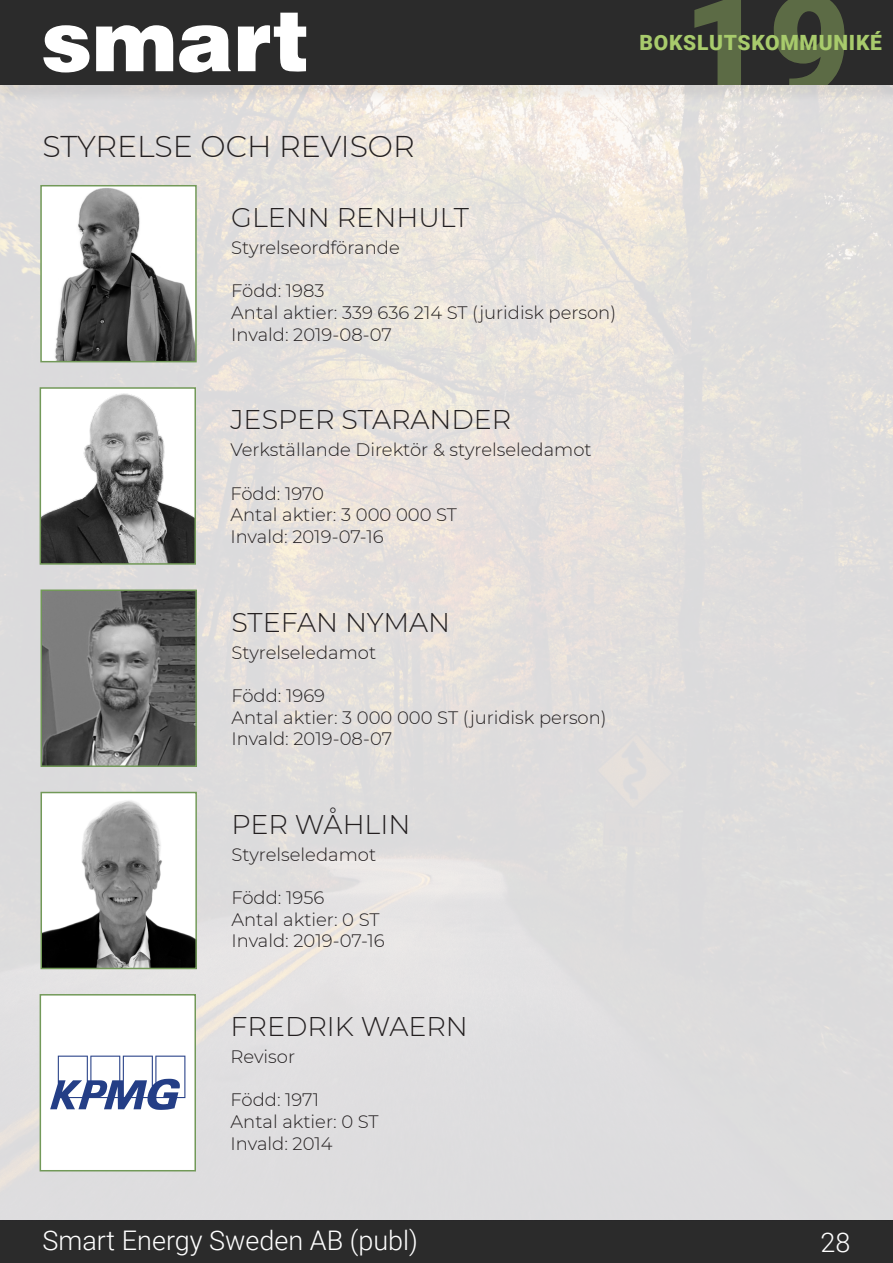
<style>
.page{position:relative;width:893px;height:1263px;background:#fff}
.page>*{position:absolute;margin:0;border:0;box-sizing:border-box;transform-origin:0 0}
.t1{font:300 30px "Montserrat";color:#231f20}
.t2{font:300 27px "Montserrat";color:#231f20}
.t3{font:300 27px "Roboto";color:#fff}
.t4{font:900 21px "Roboto";letter-spacing:.035em;color:#a8cb6c}
.t5{font:300 18px "Montserrat";color:#231f20}
</style>
<div class="page">
<div style="left:0;top:1220px;width:893px;height:43px;background:#2b2b2b"></div>
<div style="left:0;top:0;width:893px;height:85px;background:#2b2b2b"></div>
<svg style="left:43px;top:25px;width:47px;height:47px"></svg>
<svg style="left:96px;top:25px;width:77px;height:46px"></svg>
<svg style="left:179px;top:25px;width:52px;height:47px"></svg>
<svg style="left:238px;top:13px;width:68px;height:59px"></svg>
<img style="left:54px;top:188px;width:140px;height:171px">
<div style="left:40px;top:185px;width:157px;height:177px;border:2px solid #729958"></div>
<img style="left:43px;top:393px;width:150px;height:169px">
<div style="left:40px;top:387px;width:156px;height:178px;border:2px solid #729958"></div>
<img style="left:44px;top:592px;width:150px;height:172px">
<div style="left:41px;top:589px;width:156px;height:178px;border:2px solid #729958"></div>
<img style="left:44px;top:800px;width:150px;height:166px">
<div style="left:41px;top:792px;width:156px;height:177px;border:2px solid #729958"></div>
<svg style="left:50px;top:1055px;width:135px;height:55px"></svg>
<div style="left:40px;top:994px;width:156px;height:177px;border:2px solid #729958"></div>
<p class="t4" style="left:640px;top:28px;width:244px">BOKSLUTSKOMMUNIKÉ</p>
<p class="t1" style="left:43px;top:126px;width:374px">STYRELSE OCH REVISOR</p>
<p class="t2" style="left:231px;top:199px;width:239px">GLENN RENHULT</p>
<p class="t5" style="left:231px;top:236px;width:170px">Styrelseordförande</p>
<p class="t5" style="left:231px;top:279px;width:95px">Född: 1983</p>
<p class="t5" style="left:231px;top:300px;width:386px">Antal aktier: 339 636 214 ST (juridisk person)</p>
<p class="t5" style="left:231px;top:322px;width:162px">Invald: 2019-08-07</p>
<p class="t2" style="left:230px;top:401px;width:282px">JESPER STARANDER</p>
<p class="t5" style="left:230px;top:438px;width:363px">Verkställande Direktör &amp; styrelseledamot</p>
<p class="t5" style="left:230px;top:481px;width:95px">Född: 1970</p>
<p class="t5" style="left:230px;top:503px;width:228px">Antal aktier: 3 000 000 ST</p>
<p class="t5" style="left:230px;top:524px;width:155px">Invald: 2019-07-16</p>
<p class="t2" style="left:231px;top:604px;width:220px">STEFAN NYMAN</p>
<p class="t5" style="left:231px;top:640px;width:146px">Styrelseledamot</p>
<p class="t5" style="left:231px;top:683px;width:95px">Född: 1969</p>
<p class="t5" style="left:231px;top:705px;width:377px">Antal aktier: 3 000 000 ST (juridisk person)</p>
<p class="t5" style="left:231px;top:726px;width:162px">Invald: 2019-08-07</p>
<p class="t2" style="left:231px;top:806px;width:180px">PER WÅHLIN</p>
<p class="t5" style="left:231px;top:842px;width:146px">Styrelseledamot</p>
<p class="t5" style="left:231px;top:885px;width:94px">Född: 1956</p>
<p class="t5" style="left:231px;top:907px;width:150px">Antal aktier: 0 ST</p>
<p class="t5" style="left:231px;top:929px;width:155px">Invald: 2019-07-16</p>
<p class="t2" style="left:231px;top:1008px;width:239px">FREDRIK WAERN</p>
<p class="t5" style="left:231px;top:1044px;width:66px">Revisor</p>
<p class="t5" style="left:231px;top:1088px;width:90px">Född: 1971</p>
<p class="t5" style="left:231px;top:1109px;width:150px">Antal aktier: 0 ST</p>
<p class="t5" style="left:231px;top:1131px;width:104px">Invald: 2014</p>
<h2 class="t3" style="left:43px;top:1221px;width:377px">Smart Energy Sweden AB (publ)</h2>
<h2 class="t3" style="left:820px;top:1223px;width:31px">28</h2>
</div>
